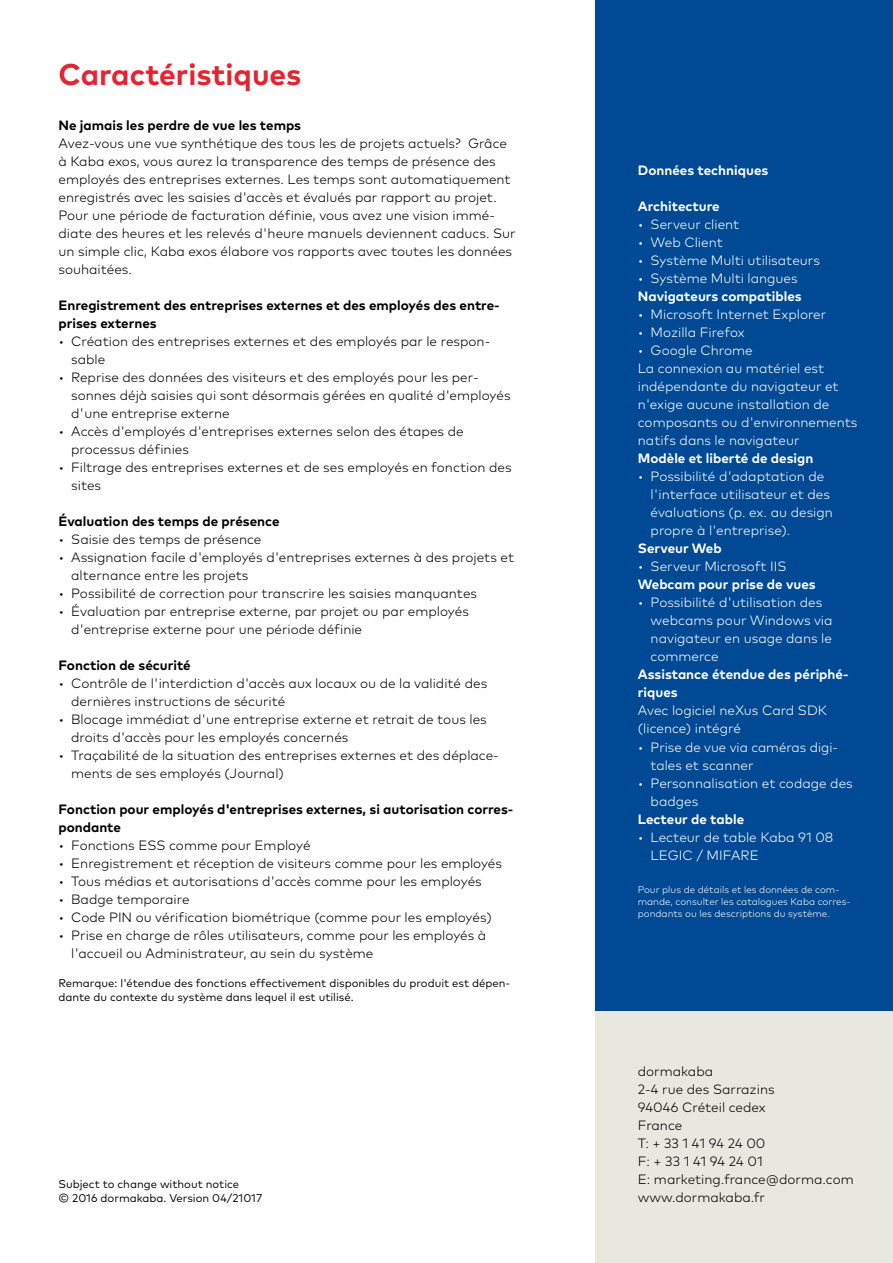
<style>
.page{position:relative;width:893px;height:1263px;background:#fff}
.page>*{position:absolute;margin:0;border:0;box-sizing:border-box;transform-origin:0 0}
.t1{font:700 30px "Mark Pro";color:#e62330}
.t2{font:300 13.5px/18px "Mark Pro";color:#000}
.t3{font:300 13.5px/18px "Mark Pro";color:#fff}
.t4{font:700 13.5px/18px "Mark Pro";color:#000}
.t5{font:700 13.5px/18px "Mark Pro";color:#fff}
.t6{font:11.25px/14.2px "Mark Pro";color:#000}
.t7{font:300 9.75px/12px "Mark Pro";color:#fff}
</style>
<div class="page">
<div style="left:595px;top:1010px;width:298px;height:253px;background:#e9e8e0"></div>
<div style="left:595px;top:0;width:298px;height:1010px;background:#004994"></div>
<h1 class="t1" style="left:58px;top:52px;width:244px">Caractéristiques</h1>
<p class="t4" style="left:58px;top:116px;width:244px">Ne jamais les perdre de vue les temps</p>
<p class="t2" style="left:58px;top:134px;width:459px">Avez-vous une vue synthétique des tous les de projets actuels? Grâce à Kaba exos, vous aurez la transparence des temps de présence des employés des entreprises externes. Les temps sont automatiquement enregistrés avec les saisies d'accès et évalués par rapport au projet.<br>Pour une période de facturation définie, vous avez une vision immé&shy;diate des heures et les relevés d'heure manuels deviennent caducs. Sur un simple clic, Kaba exos élabore vos rapports avec toutes les données souhaitées.</p>
<p class="t4" style="left:58px;top:296px;width:443px">Enregistrement des entreprises externes et des employés des entre&shy;prises externes</p>
<p class="t2" style="left:71px;top:332px;width:421px;text-indent:-13px">• Création des entreprises externes et des employés par le respon&shy;sable</p>
<p class="t2" style="left:71px;top:368px;width:441px;text-indent:-13px">• Reprise des données des visiteurs et des employés pour les per&shy;sonnes déjà saisies qui sont désormais gérées en qualité d'employés d'une entreprise externe</p>
<p class="t2" style="left:71px;top:422px;width:394px;text-indent:-13px">• Accès d'employés d'entreprises externes selon des étapes de processus définies</p>
<p class="t2" style="left:71px;top:458px;width:442px;text-indent:-13px">• Filtrage des entreprises externes et de ses employés en fonction des sites</p>
<p class="t4" style="left:58px;top:511px;width:223px">Évaluation des temps de présence</p>
<p class="t2" style="left:58px;top:530px;width:204px">• Saisie des temps de présence</p>
<p class="t2" style="left:71px;top:548px;width:444px;text-indent:-13px">• Assignation facile d'employés d'entreprises externes à des projets et alternance entre les projets</p>
<p class="t2" style="left:58px;top:584px;width:420px">• Possibilité de correction pour transcrire les saisies manquantes</p>
<p class="t2" style="left:71px;top:602px;width:399px;text-indent:-13px">• Évaluation par entreprise externe, par projet ou par employés d'entreprise externe pour une période définie</p>
<p class="t4" style="left:58px;top:655px;width:134px">Fonction de sécurité</p>
<p class="t2" style="left:71px;top:674px;width:418px;text-indent:-13px">• Contrôle de l'interdiction d'accès aux locaux ou de la validité des dernières instructions de sécurité</p>
<p class="t2" style="left:71px;top:710px;width:417px;text-indent:-13px">• Blocage immédiat d'une entreprise externe et retrait de tous les droits d'accès pour les employés concernés</p>
<p class="t2" style="left:71px;top:746px;width:429px;text-indent:-13px">• Traçabilité de la situation des entreprises externes et des déplace&shy;ments de ses employés (Journal)</p>
<p class="t4" style="left:58px;top:799px;width:456px">Fonction pour employés d'entreprises externes, si autorisation corres&shy;pondante</p>
<p class="t2" style="left:58px;top:836px;width:254px">• Fonctions ESS comme pour Employé</p>
<p class="t2" style="left:58px;top:854px;width:445px">• Enregistrement et réception de visiteurs comme pour les employés</p>
<p class="t2" style="left:58px;top:872px;width:425px">• Tous médias et autorisations d'accès comme pour les employés</p>
<p class="t2" style="left:58px;top:890px;width:133px">• Badge temporaire</p>
<p class="t2" style="left:58px;top:907px;width:435px">• Code PIN ou vérification biométrique (comme pour les employés)</p>
<p class="t2" style="left:71px;top:925px;width:417px;text-indent:-13px">• Prise en charge de rôles utilisateurs, comme pour les employés à l'accueil ou Administrateur, au sein du système</p>
<p class="t6" style="left:58px;top:975px;width:453px">Remarque: l'étendue des fonctions effectivement disponibles du produit est dépen&shy;dante du contexte du système dans lequel il est utilisé.</p>
<p class="t6" style="left:58px;top:1175px;width:205px">Subject to change without notice<br>© 2016 dormakaba. Version 04/21017</p>
<p class="t5" style="left:638px;top:161px;width:132px">Données techniques</p>
<p class="t5" style="left:638px;top:197px;width:83px">Architecture</p>
<p class="t3" style="left:638px;top:215px;width:103px">• Serveur client</p>
<p class="t3" style="left:638px;top:233px;width:86px">• Web Client</p>
<p class="t3" style="left:638px;top:251px;width:184px">• Système Multi utilisateurs</p>
<p class="t3" style="left:638px;top:269px;width:161px">• Système Multi langues</p>
<p class="t5" style="left:638px;top:287px;width:165px">Navigateurs compatibles</p>
<p class="t3" style="left:638px;top:305px;width:190px">• Microsoft Internet Explorer</p>
<p class="t3" style="left:638px;top:323px;width:108px">• Mozilla Firefox</p>
<p class="t3" style="left:638px;top:341px;width:221px">• Google Chrome<br>La connexion au matériel est indépendante du navigateur et n'exige aucune installation de composants ou d'environnements natifs dans le navigateur</p>
<p class="t5" style="left:638px;top:448px;width:177px">Modèle et liberté de design</p>
<p class="t3" style="left:651px;top:467px;width:184px;text-indent:-13px">• Possibilité d'adaptation de l'interface utilisateur et des évaluations (p. ex. au design propre à l'entreprise).</p>
<p class="t5" style="left:638px;top:538px;width:85px">Serveur Web</p>
<p class="t3" style="left:638px;top:557px;width:150px">• Serveur Microsoft IIS</p>
<p class="t5" style="left:638px;top:574px;width:179px">Webcam pour prise de vues</p>
<p class="t3" style="left:651px;top:593px;width:183px;text-indent:-13px">• Possibilité d'utilisation des webcams pour Windows via navigateur en usage dans le commerce</p>
<p class="t5" style="left:638px;top:664px;width:212px">Assistance étendue des périphé&shy;riques</p>
<p class="t3" style="left:638px;top:701px;width:191px">Avec logiciel neXus Card SDK (licence) intégré</p>
<p class="t3" style="left:651px;top:737px;width:189px;text-indent:-13px">• Prise de vue via caméras digi&shy;tales et scanner</p>
<p class="t3" style="left:651px;top:773px;width:204px;text-indent:-13px">• Personnalisation et codage des badges</p>
<p class="t5" style="left:638px;top:809px;width:108px">Lecteur de table</p>
<p class="t3" style="left:651px;top:827px;width:184px;text-indent:-13px">• Lecteur de table Kaba 91 08<br>LEGIC / MIFARE</p>
<p class="t7" style="left:638px;top:883px;width:214px">Pour plus de détails et les données de com&shy;mande, consulter les catalogues Kaba corres&shy;pondants ou les descriptions du système.</p>
<p class="t2" style="left:638px;top:1061px;width:217px">dormakaba<br>2-4 rue des Sarrazins<br>94046 Créteil cedex<br>France<br>T: + 33 1 41 94 24 00<br>F: + 33 1 41 94 24 01<br>E: marketing.france@dorma.com www.dormakaba.fr</p>
</div>
